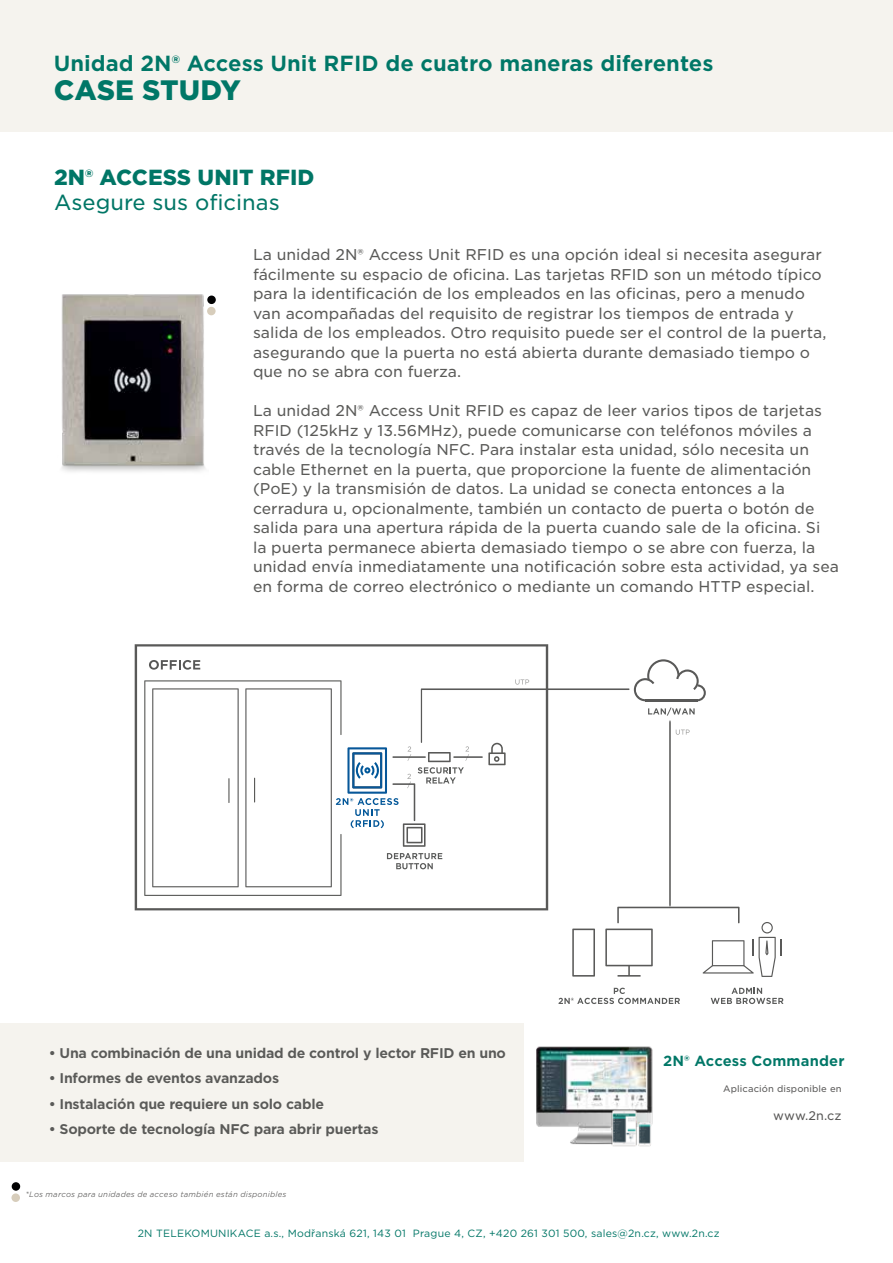
<style>
.page{position:relative;width:893px;height:1263px;background:#fff}
.page>*{position:absolute;margin:0;border:0;box-sizing:border-box;transform-origin:0 0}
.t1{font:900 27px "Gotham S Sm";letter-spacing:-.005em;color:#007767}
.t2{font:700 21px "Gotham S Sm";color:#007767}
.t3{font:21px "Gotham S Sm";color:#007666}
.t4{font:900 21px "Gotham S Sm";color:#007666}
.t5{font:15px/19.5px "Gotham S Sm";color:#5a5a58}
.t6{font:700 14.1px "Gotham S Sm";letter-spacing:.01em;color:#007767}
.t7{font:700 13.5px "Gotham S Sm";letter-spacing:-.02em;color:#5a5a58}
.t8{font:12px "Gotham S Sm";letter-spacing:.005em;color:#585756}
.t9{font:10.5px "Gotham";letter-spacing:.02em;color:#007666}
.t10{font:9px "Gotham S Sm";letter-spacing:.01em;color:#585756}
.t11{font:italic 300 7.5px "Gotham S Sm";letter-spacing:.025em;color:#595857}
</style>
<div class="page">
<div style="left:0;top:1023px;width:523px;height:138px;background:#f5f3ee"></div>
<div style="left:0;top:0;width:893px;height:132px;background:#f5f3ee"></div>
<img style="left:61px;top:294px;width:147px;height:178px">
<img style="left:510px;top:1023px;width:143px;height:139px">
<img style="left:605px;top:1083px;width:48px;height:74px">
<svg style="left:559px;top:988px;width:121px;height:16px"></svg>
<svg style="left:711px;top:988px;width:72px;height:16px"></svg>
<svg style="left:135px;top:644px;width:413px;height:266px"></svg>
<svg style="left:144px;top:659px;width:638px;height:318px"></svg>
<div style="left:207px;top:296px;width:9px;height:8px;background:#020203;border-radius:50%"></div>
<div style="left:207px;top:307px;width:9px;height:8px;background:#d7cdbb;border-radius:50%"></div>
<div style="left:12px;top:1182px;width:8px;height:9px;background:#020203;border-radius:50%"></div>
<div style="left:11px;top:1193px;width:9px;height:9px;background:#d7cdbb;border-radius:50%"></div>
<h2 class="t2" style="left:54px;top:48px;width:661px">Unidad 2N® Access Unit RFID de cuatro maneras diferentes</h2>
<h1 class="t1" style="left:54px;top:71px;width:189px">CASE STUDY</h1>
<h2 class="t4" style="left:54px;top:162px;width:262px">2N® ACCESS UNIT RFID</h2>
<h2 class="t3" style="left:54px;top:188px;width:227px">Asegure sus oficinas</h2>
<p class="t5" style="left:253px;top:245px;width:575px">La unidad 2N® Access Unit RFID es una opción ideal si necesita asegurar fácilmente su espacio de oficina. Las tarjetas RFID son un método típico para la identificación de los empleados en las oficinas, pero a menudo van acompañadas del requisito de registrar los tiempos de entrada y salida de los empleados. Otro requisito puede ser el control de la puerta, asegurando que la puerta no está abierta durante demasiado tiempo o que no se abra con fuerza.</p>
<p class="t5" style="left:253px;top:401px;width:587px">La unidad 2N® Access Unit RFID es capaz de leer varios tipos de tarjetas RFID (125kHz y 13.56MHz), puede comunicarse con teléfonos móviles a través de la tecnología NFC. Para instalar esta unidad, sólo necesita un cable Ethernet en la puerta, que proporcione la fuente de alimentación (PoE) y la transmisión de datos. La unidad se conecta entonces a la cerradura u, opcionalmente, también un contacto de puerta o botón de salida para una apertura rápida de la puerta cuando sale de la oficina. Si<br>la puerta permanece abierta demasiado tiempo o se abre con fuerza, la unidad envía inmediatamente una notificación sobre esta actividad, ya sea en forma de correo electrónico o mediante un comando HTTP especial.</p>
<p class="t7" style="left:49px;top:1043px;width:459px">• Una combinación de una unidad de control y lector RFID en uno</p>
<p class="t7" style="left:49px;top:1069px;width:232px">• Informes de eventos avanzados</p>
<p class="t7" style="left:49px;top:1094px;width:277px">• Instalación que requiere un solo cable</p>
<p class="t7" style="left:49px;top:1120px;width:331px">• Soporte de tecnología NFC para abrir puertas</p>
<p class="t11" style="left:26px;top:1189px;width:263px">*Los marcos para unidades de acceso también están disponibles</p>
<p class="t6" style="left:663px;top:1051px;width:183px">2N® Access Commander</p>
<p class="t10" style="left:723px;top:1082px;width:120px">Aplicación disponible en</p>
<p class="t8" style="left:773px;top:1108px;width:70px">www.2n.cz</p>
<p class="t9" style="left:138px;top:1226px;width:583px">2N TELEKOMUNIKACE a.s., Modřanská 621, 143 01 Prague 4, CZ, +420 261 301 500, sales@2n.cz, www.2n.cz</p>
</div>
